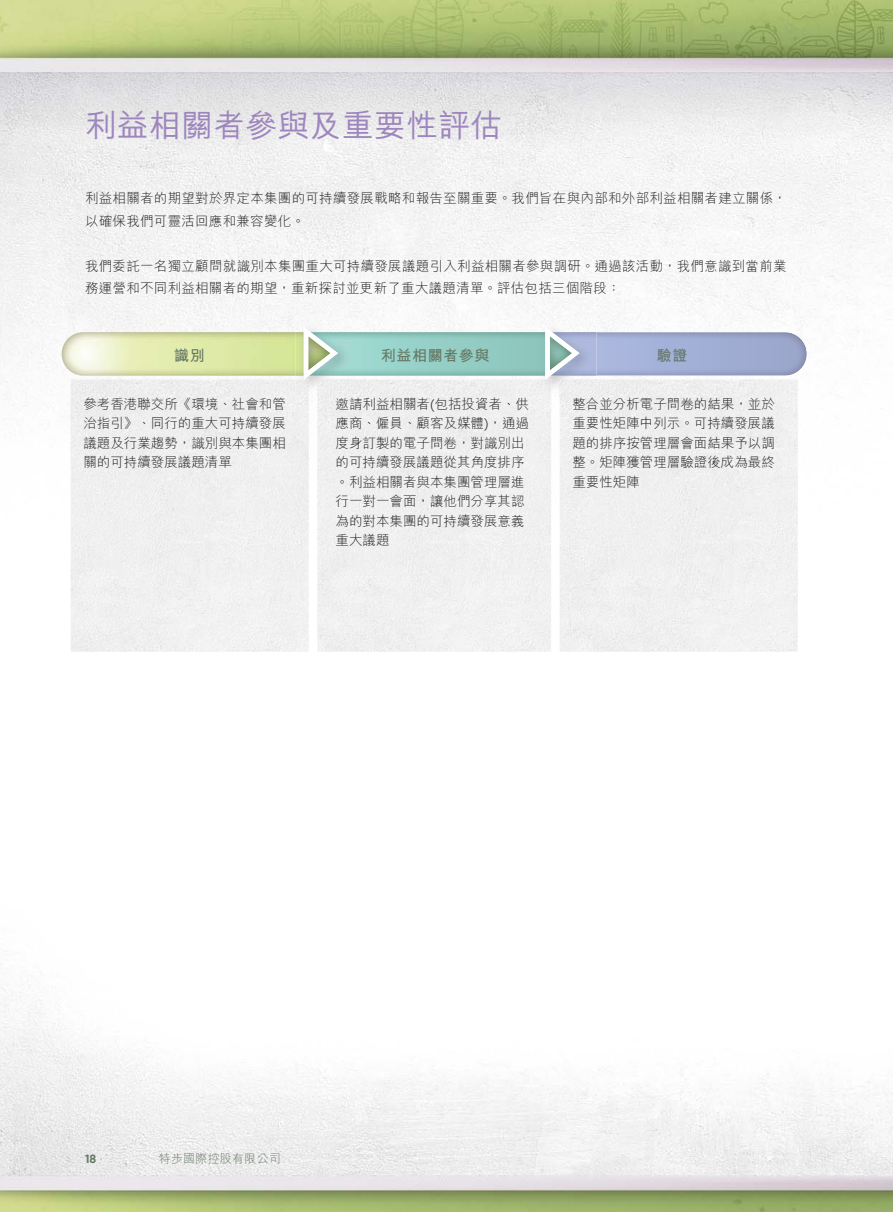
<style>
.page{position:relative;width:893px;height:1212px;background:#fff}
.page>*{position:absolute;margin:0;border:0;box-sizing:border-box;transform-origin:0 0}
.t1{font:31.5px "M Hei HK Medium E Ten B5 H";letter-spacing:.02em;color:#9d85be}
.t2{font:15px "M Hei HK Bold E Ten B5 H";letter-spacing:.04em;color:#667865}
.t3{font:13.5px/19.5px "M Hei HK Light E Ten B5 H";color:#231f20;text-align:justify}
.t4{font:13.5px/22.5px "M Hei HK Light E Ten B5 H";letter-spacing:.02em;color:#231f20}
.t5{font:12px "M Hei HK Light E Ten B5 H";letter-spacing:.02em;color:#667865}
.t6{font:700 12px "Gotham Narrow";color:#667865}
</style>
<div class="page">
<img style="left:0;top:0;width:893px;height:1212px">
<img style="left:295px;top:318px;width:60px;height:79px">
<img style="left:537px;top:318px;width:60px;height:79px">
<div style="left:560px;top:380px;width:238px;height:272px;background:#f0f0f0"></div>
<img style="left:560px;top:380px;width:37px;height:17px">
<div style="left:317px;top:380px;width:234px;height:272px;background:#f0f0f0"></div>
<img style="left:317px;top:380px;width:38px;height:17px">
<img style="left:537px;top:380px;width:14px;height:17px">
<div style="left:71px;top:380px;width:238px;height:272px;background:#f0f0f0"></div>
<img style="left:295px;top:380px;width:14px;height:17px">
<svg style="left:62px;top:327px;width:745px;height:53px"></svg>
<h1 class="t1" style="left:85px;top:113px;width:419px">利益相關者參與及重要性評估</h1>
<p class="t4" style="left:85px;top:189px;width:703px">利益相關者的期望對於界定本集團的可持續發展戰略和報告至關重要。我們旨在與內部和外部利益相關者建立關係，以確保我們可靈活回應和兼容變化。</p>
<p class="t4" style="left:85px;top:256px;width:703px">我們委託一名獨立顧問就識別本集團重大可持續發展議題引入利益相關者參與調研。通過該活動，我們意識到當前業務運營和不同利益相關者的期望，重新探討並更新了重大議題清單。評估包括三個階段：</p>
<p class="t2" style="left:174px;top:350px;width:32px">識別</p>
<p class="t2" style="left:381px;top:350px;width:110px">利益相關者參與</p>
<p class="t2" style="left:657px;top:350px;width:32px">驗證</p>
<p class="t3" style="left:336px;top:396px;width:195px;text-align:left">邀請利益相關者(包括投資者、供應商、僱員、顧客及媒體)，通過度身訂製的電子問卷，對識別出的可持續發展議題從其角度排序。利益相關者與本集團管理層進行一對一會面，讓他們分享其認為的對本集團的可持續發展意義重大議題</p>
<p class="t3" style="left:572px;top:396px;width:204px">整合並分析電子問卷的結果，並於重要性矩陣中列示。可持續發展議題的排序按管理層會面結果予以調整。矩陣獲管理層驗證後成為最終重要性矩陣</p>
<p class="t3" style="left:83px;top:396px;width:204px">參考香港聯交所《環境、社會和管治指引》、同行的重大可持續發展議題及行業趨勢，識別與本集團相關的可持續發展議題清單</p>
<p class="t6" style="left:85px;top:1153px;width:13px">18</p>
<p class="t5" style="left:159px;top:1154px;width:124px">特步國際控股有限公司</p>
</div>
